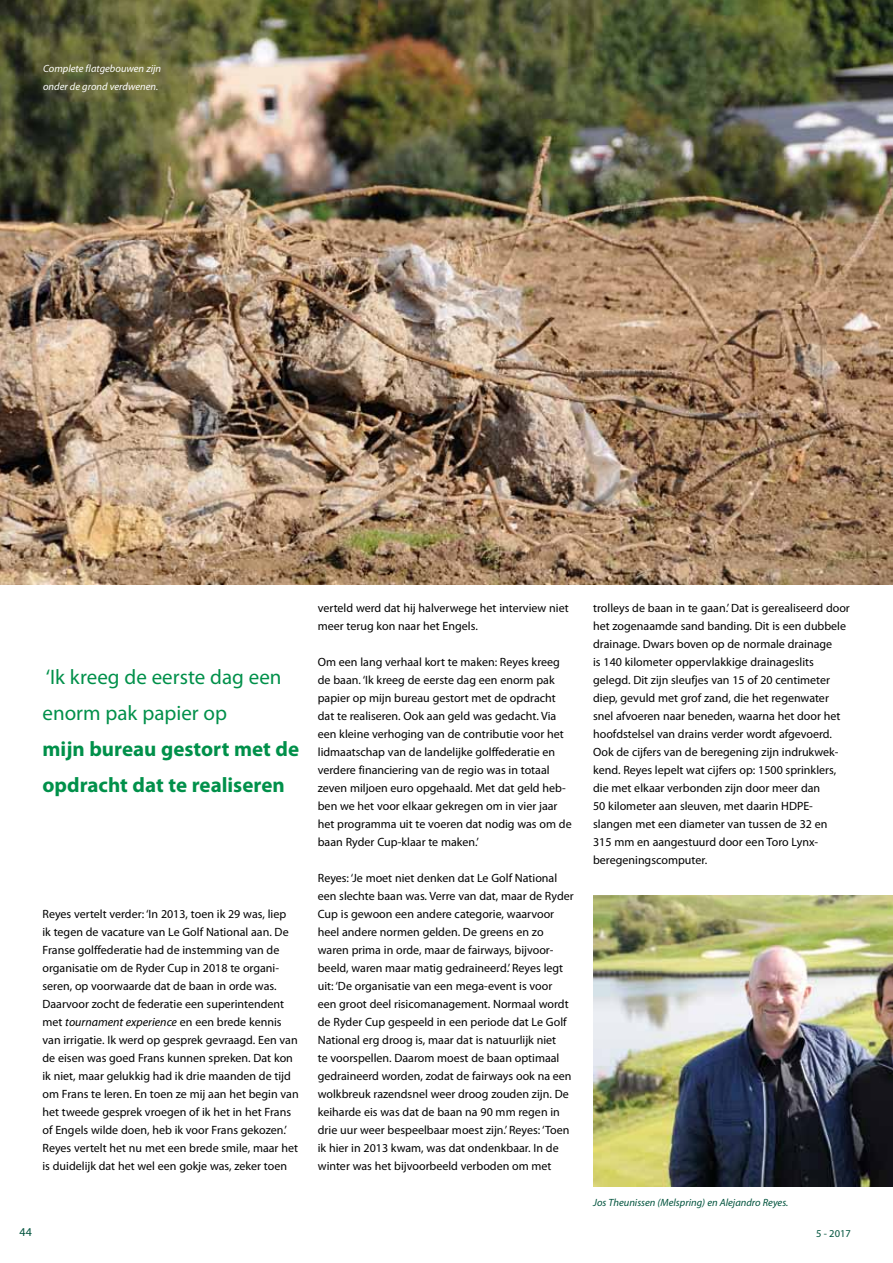
<style>
.page{position:relative;width:893px;height:1263px;background:#fff}
.page>*{position:absolute;margin:0;border:0;box-sizing:border-box;transform-origin:0 0}
.t1{font:700 21px/36px "Myriad Pro";color:#00904a}
.t2{font:21px/36px "Myriad Pro";color:#00904a}
.t3{font:12px/18px "Myriad Pro";color:#000}
.t4{font:12px "Myriad Pro";color:#00533d}
.t5{font:italic 10.5px/18px "Myriad Pro";color:#fff}
.t6{font:italic 10.5px "Myriad Pro";color:#00533d}
.t7{font:10.5px "Myriad Pro";color:#00533d}
.s1{font-style:italic}
</style>
<div class="page">
<img style="left:0;top:0;width:893px;height:584px">
<img style="left:593px;top:895px;width:300px;height:291px">
<p class="t5" style="left:43px;top:59px;width:119px">Complete flatgebouwen zijn onder de grond verdwenen.</p>
<h1 class="t2" style="left:43px;top:659px;width:241px">‘Ik kreeg de eerste dag een enorm pak papier op</h1>
<h1 class="t1" style="left:43px;top:730px;width:258px">mijn bureau gestort met de opdracht dat te realiseren</h1>
<p class="t3" style="left:43px;top:905px;width:258px">Reyes vertelt verder: ‘In 2013, toen ik 29 was, liep<br>ik tegen de vacature van Le Golf National aan. De Franse golffederatie had de instemming van de organisatie om de Ryder Cup in 2018 te organi&shy;seren, op voorwaarde dat de baan in orde was.<br>Daarvoor zocht de federatie een superintendent met <span class="s1">tournament experience</span> en een brede kennis van irrigatie. Ik werd op gesprek gevraagd. Een van de eisen was goed Frans kunnen spreken. Dat kon ik niet, maar gelukkig had ik drie maanden de tijd om Frans te leren. En toen ze mij aan het begin van het tweede gesprek vroegen of ik het in het Frans of Engels wilde doen, heb ik voor Frans gekozen.’ Reyes vertelt het nu met een brede smile, maar het is duidelijk dat het wel een gokje was, zeker toen</p>
<p class="t3" style="left:318px;top:599px;width:252px">verteld werd dat hij halverwege het interview niet meer terug kon naar het Engels.</p>
<p class="t3" style="left:318px;top:653px;width:255px">Om een lang verhaal kort te maken: Reyes kreeg de baan. ‘Ik kreeg de eerste dag een enorm pak papier op mijn bureau gestort met de opdracht dat te realiseren. Ook aan geld was gedacht. Via een kleine verhoging van de contributie voor het lidmaatschap van de landelijke golffederatie en verdere financiering van de regio was in totaal zeven miljoen euro opgehaald. Met dat geld heb&shy;ben we het voor elkaar gekregen om in vier jaar het programma uit te voeren dat nodig was om de baan Ryder Cup-klaar te maken.’</p>
<p class="t3" style="left:318px;top:869px;width:257px">Reyes: ‘Je moet niet denken dat Le Golf National een slechte baan was. Verre van dat, maar de Ryder Cup is gewoon een andere categorie, waarvoor heel andere normen gelden. De greens en zo waren prima in orde, maar de fairways, bijvoor&shy;beeld, waren maar matig gedraineerd.’ Reyes legt uit: ‘De organisatie van een mega-event is voor een groot deel risicomanagement. Normaal wordt de Ryder Cup gespeeld in een periode dat Le Golf National erg droog is, maar dat is natuurlijk niet<br>te voorspellen. Daarom moest de baan optimaal gedraineerd worden, zodat de fairways ook na een wolkbreuk razendsnel weer droog zouden zijn. De keiharde eis was dat de baan na 90 mm regen in drie uur weer bespeelbaar moest zijn.’ Reyes: ‘Toen ik hier in 2013 kwam, was dat ondenkbaar. In de winter was het bijvoorbeeld verboden om met</p>
<p class="t3" style="left:593px;top:599px;width:258px">trolleys de baan in te gaan.’ Dat is gerealiseerd door het zogenaamde sand banding. Dit is een dubbele drainage. Dwars boven op de normale drainage<br>is 140 kilometer oppervlakkige drainageslits gelegd. Dit zijn sleufjes van 15 of 20 centimeter diep, gevuld met grof zand, die het regenwater snel afvoeren naar beneden, waarna het door het hoofdstelsel van drains verder wordt afgevoerd.<br>Ook de cijfers van de beregening zijn indrukwek&shy;kend. Reyes lepelt wat cijfers op: 1500 sprinklers, die met elkaar verbonden zijn door meer dan<br>50 kilometer aan sleuven, met daarin HDPE&shy;slangen met een diameter van tussen de 32 en<br>315 mm en aangestuurd door een Toro Lynx&shy;beregeningscomputer.</p>
<p class="t6" style="left:593px;top:1196px;width:197px">Jos Theunissen (Melspring) en Alejandro Reyes.</p>
<p class="t4" style="left:20px;top:1224px;width:14px">44</p>
<p class="t7" style="left:816px;top:1227px;width:36px">5 - 2017</p>
</div>
